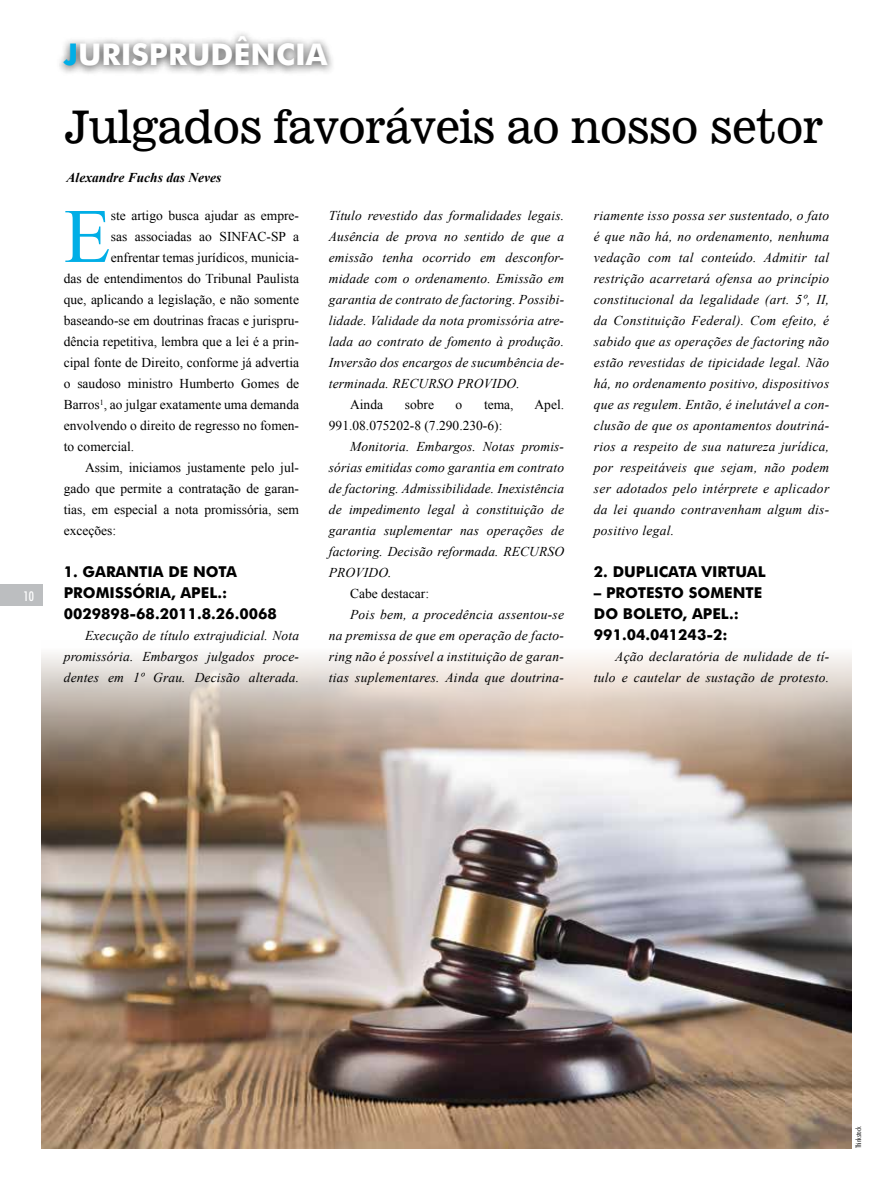
<style>
.page{position:relative;width:893px;height:1191px;background:#fff}
.page>*{position:absolute;margin:0;border:0;box-sizing:border-box;transform-origin:0 0}
.t1{font:76.95px "Times New Roman";color:#00aee6}
.t2{font:45px "News 701 BT Roman A";letter-spacing:-.02em;color:#000}
.t3{font:700 30px "Futura BT";color:#fff}
.t4{font:700 15px/21px "Futura BT";color:#000}
.t5{font:italic 13.5px/21px "Times New Roman";letter-spacing:.02em;color:#000;text-align:justify}
.t6{font:13.5px "Times New Roman";color:#000}
.t7{font:italic 700 13.5px "Times New Roman";color:#000}
.t8{font:500 condensed 13.5px "Futura BT";color:#fff}
.t9{font:300 condensed 7.5px "Futura BT";color:#000}
.s1{color:#00aee6}
</style>
<div class="page">
<div style="left:0;top:585px;width:43px;height:21px;background:#bcbec0"></div>
<img style="left:41px;top:654px;width:810px;height:494px">
<div style="left:55px;top:29px;width:281px;height:47px;background:#000;opacity:.75"></div>
<p class="t8" style="left:24px;top:587px;width:12px">10</p>
<h3 class="t3" style="left:64px;top:36px;width:265px"><span class="s1">J</span>URISPRUDÊNCIA</h3>
<h2 class="t2" style="left:64px;top:99px;width:761px">Julgados favoráveis ao nosso setor</h2>
<p class="t7" style="left:67px;top:168px;width:156px">Alexandre Fuchs das Neves</p>
<h1 class="t1" style="left:64px;top:184px;width:49px">E</h1>
<p class="t6" style="left:111px;top:206px;width:190px">ste artigo busca ajudar as empre-</p>
<p class="t5" style="left:329px;top:205px;width:237px">Título revestido das formalidades legais.<br>Ausência de prova no sentido de que a emissão tenha ocorrido em desconfor&shy;midade com o ordenamento. Emissão em garantia de contrato de factoring. Possibi&shy;lidade. Validade da nota promissória atre&shy;lada ao contrato de fomento à produção.<br>Inversão dos encargos de sucumbência de&shy;terminada. RECURSO PROVIDO.</p>
<p class="t6" style="left:350px;top:395px;width:34px">Ainda</p>
<p class="t6" style="left:405px;top:395px;width:31px">sobre</p>
<p class="t6" style="left:456px;top:395px;width:8px">o</p>
<p class="t6" style="left:484px;top:395px;width:31px">tema,</p>
<p class="t6" style="left:534px;top:395px;width:31px">Apel.</p>
<p class="t6" style="left:329px;top:416px;width:175px">991.08.075202-8 (7.290.230-6):</p>
<p class="t5" style="left:329px;top:436px;width:237px;text-indent:21px">Monitoria. Embargos. Notas promis&shy;sórias emitidas como garantia em contrato de factoring. Admissibilidade. Inexistência de impedimento legal à constituição de garantia suplementar nas operações de factoring. Decisão reformada. RECURSO PROVIDO.</p>
<p class="t6" style="left:350px;top:584px;width:81px">Cabe destacar:</p>
<p class="t5" style="left:329px;top:604px;width:237px;text-indent:21px">Pois bem, a procedência assentou-se na premissa de que em operação de facto&shy;ring não é possível a instituição de garan&shy;tias suplementares. Ainda que doutrina-</p>
<p class="t5" style="left:594px;top:205px;width:237px">riamente isso possa ser sustentado, o fato é que não há, no ordenamento, nenhuma vedação com tal conteúdo. Admitir tal restrição acarretará ofensa ao princípio constitucional da legalidade (art. 5º, II, da Constituição Federal). Com efeito, é sabido que as operações de factoring não estão revestidas de tipicidade legal. Não há, no ordenamento positivo, dispositivos que as regulem. Então, é inelutável a con&shy;clusão de que os apontamentos doutriná&shy;rios a respeito de sua natureza jurídica, por respeitáveis que sejam, não podem ser adotados pelo intérprete e aplicador da lei quando contravenham algum dis&shy;positivo legal.</p>
<p class="t4" style="left:594px;top:561px;width:173px">2. DUPLICATA VIRTUAL</p>
<p class="t4" style="left:594px;top:582px;width:170px">– PROTESTO SOMENTE<br>DO BOLETO, APEL.:<br>991.04.041243-2:</p>
<p class="t5" style="left:594px;top:646px;width:237px;text-align:right">Ação declaratória de nulidade de tí&shy;tulo e cautelar de sustação de protesto.</p>
<p class="t6" style="left:111px;top:227px;width:190px">sas associadas ao SINFAC-SP a</p>
<p class="t6" style="left:111px;top:248px;width:190px">enfrentar temas jurídicos, municia-</p>
<p class="t6" style="left:64px;top:269px;width:237px">das de entendimentos do Tribunal Paulista</p>
<p class="t6" style="left:64px;top:290px;width:237px">que, aplicando a legislação, e não somente</p>
<p class="t6" style="left:64px;top:311px;width:237px">baseando-se em doutrinas fracas e jurispru-</p>
<p class="t6" style="left:64px;top:332px;width:237px">dência repetitiva, lembra que a lei é a prin-</p>
<p class="t6" style="left:64px;top:353px;width:237px">cipal fonte de Direito, conforme já advertia</p>
<p class="t6" style="left:64px;top:374px;width:237px">o saudoso ministro Humberto Gomes de</p>
<p class="t6" style="left:64px;top:395px;width:237px">Barros<sup>1</sup>, ao julgar exatamente uma demanda</p>
<p class="t6" style="left:64px;top:416px;width:237px">envolvendo o direito de regresso no fomen-</p>
<p class="t6" style="left:64px;top:437px;width:72px">to comercial.</p>
<p class="t6" style="left:85px;top:458px;width:216px">Assim, iniciamos justamente pelo jul-</p>
<p class="t6" style="left:64px;top:479px;width:237px">gado que permite a contratação de garan-</p>
<p class="t6" style="left:64px;top:500px;width:237px">tias, em especial a nota promissória, sem</p>
<p class="t6" style="left:64px;top:521px;width:54px">exceções:</p>
<p class="t4" style="left:64px;top:561px;width:215px">1. GARANTIA DE NOTA<br>PROMISSÓRIA, APEL.:<br>0029898-68.2011.8.26.0068</p>
<p class="t5" style="left:64px;top:625px;width:237px;text-indent:21px">Execução de título extrajudicial. Nota promissória. Embargos julgados proce&shy;dentes em 1º Grau. Decisão alterada.</p>
<p class="t9" style="left:854px;top:1148px;width:23px;rotate:-90deg">Thinkstock</p>
</div>
